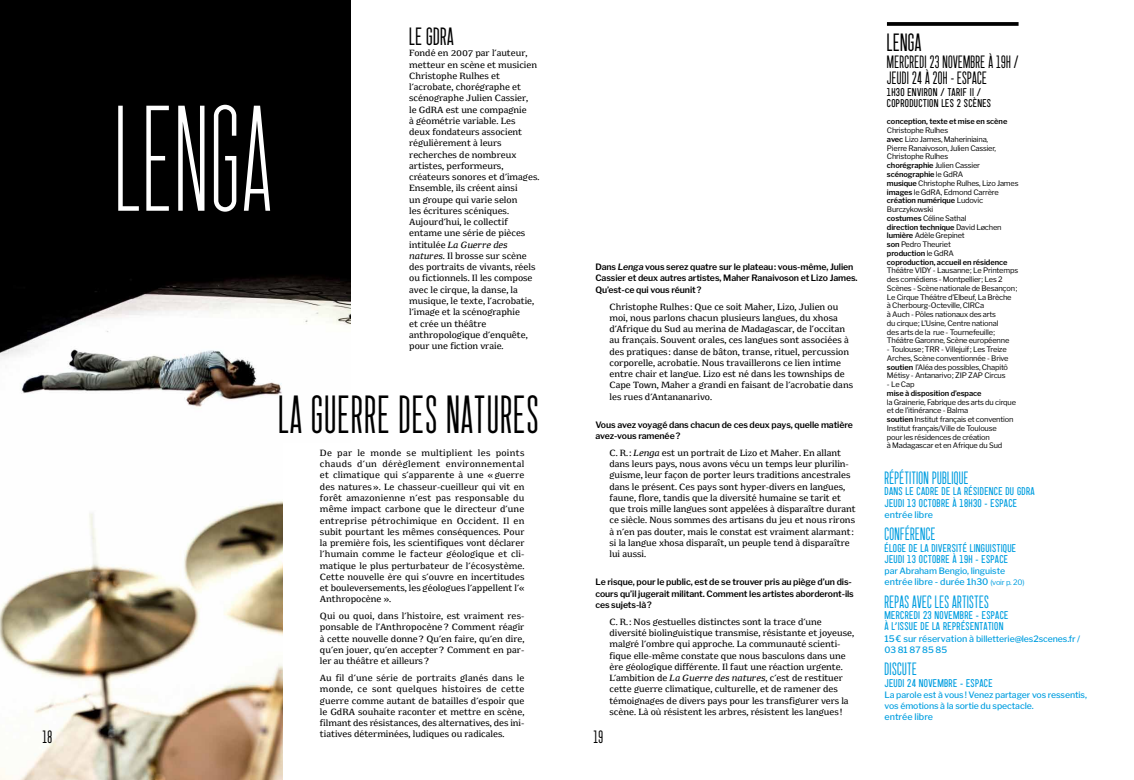
<style>
.page{position:relative;width:1134px;height:780px;background:#fff}
.page>*{position:absolute;margin:0;border:0;box-sizing:border-box;transform-origin:0 0}
.t1{font:75px "Garaje Grand width 280 weight 600";letter-spacing:.05em;color:#fff}
.t2{font:31.25px "Garaje Grand width 240 weight 800";letter-spacing:.05em;color:#000}
.t3{font:17.5px "Garaje Grand width 200 weight 800";letter-spacing:.025em;color:#000}
.t4{font:12.5px "Garaje Grand width 200 weight 800";letter-spacing:.025em;color:#009ee0}
.t5{font:12.5px/16.9px "Garaje Grand width 200 weight 800";letter-spacing:.025em;color:#000}
.t6{font:11.25px/11.2px "Garaje Grand width 140 weight 800";letter-spacing:.025em;color:#009ee0}
.t7{font:11.25px/11.2px "Garaje Grand width 140 weight 800";letter-spacing:.025em;color:#000}
.t8{font:500 9px "Libre Franklin";color:#009ee0}
.t9{font:8.75px/11.2px "Minuscule 6";color:#000}
.t10{font:600 8.75px/11.2px "Libre Franklin";letter-spacing:-.01em;color:#000}
.t11{font:500 8.75px/11.2px "Libre Franklin";letter-spacing:-.01em;color:#009ee0}
.t12{font:7.5px/8.8px "Libre Franklin";letter-spacing:-.025em;color:#000}
.t13{font:600 7.5px "Libre Franklin";letter-spacing:-.01em;color:#000}
.s1{font-style:italic}
.s2{font-weight:600}
.s3{font-weight:400;font-size:7.5px}
.s4{font-size:9px}
</style>
<div class="page">
<img style="left:0;top:0;width:350px;height:780px">
<div style="left:283px;top:444px;width:121px;height:336px;background:#fff"></div>
<svg style="left:887px;top:22px;width:131px;height:4px"></svg>
<h3 class="t3" style="left:409px;top:29px;width:46px">LE GDRA</h3>
<p class="t9" style="left:409px;top:48px;width:132px">Fondé en 2007 par l’auteur, metteur en scène et musicien<br>Christophe Rulhes et l’acrobate, chorégraphe et scénographe Julien Cassier,<br>le GdRA est une compagnie<br>à géométrie variable. Les<br>deux fondateurs associent régulièrement à leurs recherches de nombreux artistes, performeurs, créateurs sonores et d’images.<br>Ensemble, ils créent ainsi<br>un groupe qui varie selon<br>les écritures scéniques.<br>Aujourd’hui, le collectif entame une série de pièces intitulée <span class="s1">La Guerre des natures</span>. Il brosse sur scène des portraits de vivants, réels ou fictionnels. Il les compose avec le cirque, la danse, la musique, le texte, l’acrobatie, l’image et la scénographie<br>et crée un théâtre anthropologique d’enquête, pour une fiction vraie.</p>
<h1 class="t1" style="left:115px;top:141px;width:157px">LENGA</h1>
<p class="t10" style="left:595px;top:261px;width:264px">Dans <span class="s1">Lenga</span> vous serez quatre sur le plateau: vous-même, Julien<br>Cassier et deux autres artistes, Maher Ranaivoson et Lizo James.<br>Qu’est-ce qui vous réunit?</p>
<p class="t9" style="left:609px;top:301px;width:245px">Christophe Rulhes : Que ce soit Maher, Lizo, Julien ou moi, nous parlons chacun plusieurs langues, du xhosa d’Afrique du Sud au merina de Madagascar, de l’occitan au français. Souvent orales, ces langues sont associées à des pratiques : danse de bâton, transe, rituel, percussion corporelle, acrobatie. Nous travaillerons ce lien intime entre chair et langue. Lizo est né dans les townships de Cape Town, Maher a grandi en faisant de l’acrobatie dans les rues d’Antananarivo.</p>
<p class="t10" style="left:595px;top:419px;width:259px">Vous avez voyagé dans chacun de ces deux pays, quelle matière avez-vous ramenée?</p>
<p class="t9" style="left:609px;top:447px;width:248px">C. R. : <span class="s1">Lenga</span> est un portrait de Lizo et Maher. En allant dans leurs pays, nous avons vécu un temps leur plurilin&shy;guisme, leur façon de porter leurs traditions ancestrales dans le présent. Ces pays sont hyper-divers en langues, faune, flore, tandis que la diversité humaine se tarit et que trois mille langues sont appelées à disparaître durant ce siècle. Nous sommes des artisans du jeu et nous rirons à n’en pas douter, mais le constat est vraiment alarmant : si la langue xhosa disparaît, un peuple tend à disparaître lui aussi.</p>
<p class="t10" style="left:595px;top:576px;width:260px">Le risque, pour le public, est de se trouver pris au piège d’un dis&shy;cours qu’il jugerait militant. Comment les artistes aborderont-ils ces sujets-là?</p>
<p class="t9" style="left:609px;top:616px;width:246px">C. R. : Nos gestuelles distinctes sont la trace d’une diversité biolinguistique transmise, résistante et joyeuse, malgré l’ombre qui approche. La communauté scienti&shy;fique elle-même constate que nous basculons dans une ère géologique différente. Il faut une réaction urgente.<br>L’ambition de <span class="s1">La Guerre des natures</span>, c’est de restituer cette guerre climatique, culturelle, et de ramener des témoignages de divers pays pour les transfigurer vers la scène. Là où résistent les arbres, résistent les langues !</p>
<h2 class="t2" style="left:278px;top:404px;width:262px">LA GUERRE DES NATURES</h2>
<p class="t9" style="left:320px;top:447px;width:206px;text-align:justify">De par le monde se multiplient les points chauds d’un dérèglement environnemental et climatique qui s’apparente à une « guerre des natures ». Le chasseur-cueilleur qui vit en forêt amazonienne n’est pas responsable du même impact carbone que le directeur d’une entreprise pétrochimique en Occident. Il en subit pourtant les mêmes conséquences. Pour la première fois, les scientifiques vont déclarer l’humain comme le facteur géologique et cli&shy;matique le plus perturbateur de l’écosystème.<br>Cette nouvelle ère qui s’ouvre en incertitudes et bouleversements, les géologues l’appellent l’« Anthropocène ».</p>
<p class="t9" style="left:320px;top:610px;width:206px;text-align:justify">Qui ou quoi, dans l’histoire, est vraiment res&shy;ponsable de l’Anthropocène ? Comment réagir à cette nouvelle donne ? Qu’en faire, qu’en dire, qu’en jouer, qu’en accepter ? Comment en par&shy;ler au théâtre et ailleurs ?</p>
<p class="t9" style="left:320px;top:672px;width:206px;text-align:justify">Au fil d’une série de portraits glanés dans le monde, ce sont quelques histoires de cette guerre comme autant de batailles d’espoir que le GdRA souhaite raconter et mettre en scène, filmant des résistances, des alternatives, des ini&shy;tiatives déterminées, ludiques ou radicales.</p>
<h3 class="t5" style="left:43px;top:730px;width:11px">18</h3>
<h3 class="t5" style="left:593px;top:730px;width:11px">19</h3>
<h3 class="t3" style="left:887px;top:34px;width:36px">LENGA</h3>
<h3 class="t5" style="left:887px;top:55px;width:133px">MERCREDI 23 NOVEMBRE À 19H /<br>JEUDI 24 À 20H - ESPACE</h3>
<p class="t7" style="left:887px;top:86px;width:106px">1H30 ENVIRON / TARIF II /<br>COPRODUCTION LES 2 SCÈNES</p>
<p class="t13" style="left:887px;top:117px;width:122px">conception, texte et mise en scène</p>
<p class="t12" style="left:887px;top:126px;width:133px">Christophe Rulhes<br><span class="s2">avec</span> Lizo James, Maheriniaina,<br>Pierre Ranaivoson, Julien Cassier,<br>Christophe Rulhes<br><span class="s2">chorégraphie</span> Julien Cassier <span class="s2">scénographie</span> le GdRA<br><span class="s2">musique</span> Christophe Rulhes, Lizo James <span class="s2">images</span> le GdRA, Edmond Carrère <span class="s2">création numérique</span> Ludovic<br>Burczykowski<br><span class="s2">costumes</span> Céline Sathal<br><span class="s2">direction technique</span> David Løchen <span class="s2">lumière</span> Adèle Grepinet<br><span class="s2">son</span> Pedro Theuriet<br><span class="s2">production</span> le GdRA<br><span class="s2">coproduction, accueil en résidence</span></p>
<p class="t12" style="left:887px;top:266px;width:133px">Théâtre VIDY - Lausanne; Le Printemps des comédiens - Montpellier; Les 2<br>Scènes - Scène nationale de Besançon; Le Cirque Théâtre d’Elbeuf, La Brèche<br>à Cherbourg-Octeville, CIRCa<br>à Auch - Pôles nationaux des arts<br>du cirque; L’Usine, Centre national<br>des arts de la rue - Tournefeuille; Théâtre Garonne, Scène européenne</p>
<p class="t12" style="left:887px;top:345px;width:123px">- Toulouse; TRR - Villejuif; Les Treize Arches, Scène conventionnée - Brive <span class="s2">soutien</span> l’Aléa des possibles, Chapitô Métisy - Antanarivo; ZIP ZAP Circus</p>
<p class="t12" style="left:887px;top:380px;width:29px">- Le Cap</p>
<p class="t13" style="left:887px;top:388px;width:96px">mise à disposition d’espace</p>
<p class="t12" style="left:887px;top:397px;width:131px">la Grainerie, Fabrique des arts du cirque et de l’itinérance - Balma<br><span class="s2">soutien</span> Institut français et convention Institut français/Ville de Toulouse<br>pour les résidences de création<br>à Madagascar et en Afrique du Sud</p>
<h3 class="t4" style="left:884px;top:472px;width:86px">RÉPÉTITION PUBLIQUE</h3>
<p class="t6" style="left:884px;top:485px;width:152px">DANS LE CADRE DE LA RÉSIDENCE DU GDRA<br>JEUDI 13 OCTOBRE À 18H30 - ESPACE</p>
<p class="t8" style="left:884px;top:509px;width:50px">entrée libre</p>
<h3 class="t4" style="left:884px;top:528px;width:52px">CONFÉRENCE</h3>
<p class="t6" style="left:884px;top:542px;width:133px">ÉLOGE DE LA DIVERSITÉ LINGUISTIQUE<br>JEUDI 13 OCTOBRE À 19H - ESPACE</p>
<p class="t11" style="left:884px;top:565px;width:122px">par Abraham Bengio, linguiste</p>
<p class="t8" style="left:884px;top:576px;width:142px">entrée libre - durée 1h30 <span class="s3">(voir p. 20)</span></p>
<h3 class="t4" style="left:884px;top:596px;width:106px">REPAS AVEC LES ARTISTES</h3>
<p class="t6" style="left:884px;top:609px;width:125px">MERCREDI 23 NOVEMBRE - ESPACE<br>À L’ISSUE DE LA REPRÉSENTATION</p>
<p class="t11" style="left:884px;top:632px;width:197px"><span class="s4">15€ sur réservation à</span> billetterie@les2scenes.fr /<br>03 81 87 85 85</p>
<h3 class="t4" style="left:884px;top:663px;width:34px">DISCUTE</h3>
<p class="t6" style="left:884px;top:677px;width:110px">JEUDI 24 NOVEMBRE - ESPACE</p>
<p class="t11" style="left:884px;top:689px;width:204px">La parole est à vous! Venez partager vos ressentis, vos émotions à la sortie du spectacle.</p>
<p class="t8" style="left:884px;top:711px;width:50px">entrée libre</p>
</div>
